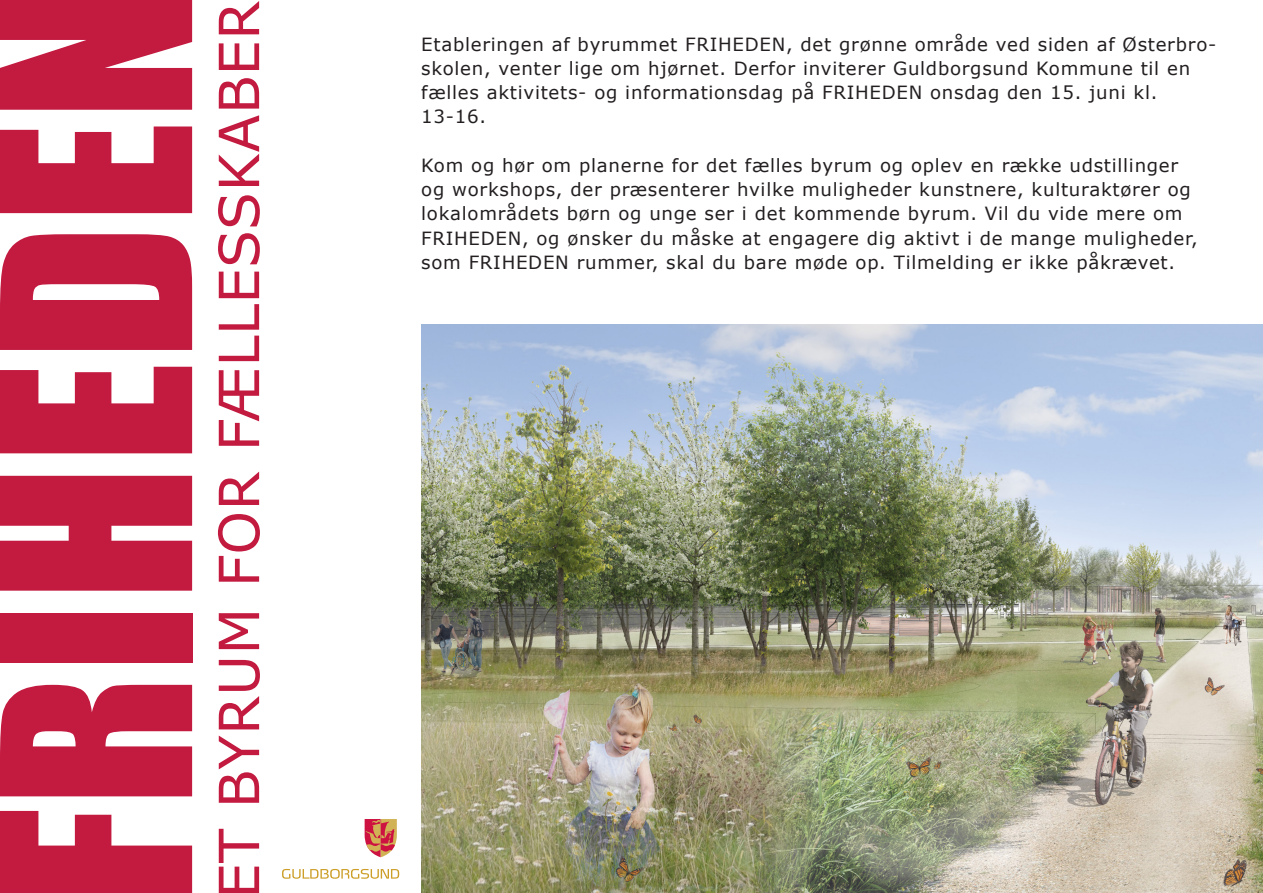
<style>
.page{position:relative;width:1263px;height:893px;background:#fff}
.page>*{position:absolute;margin:0;border:0;box-sizing:border-box;transform-origin:0 0}
.t1{font:243px "Impact";letter-spacing:.01em;color:#c31a40}
.t2{font:55.5px "Verdana";letter-spacing:.01em;color:#c31a40}
.Indledning{font:18.15px/24.3px "Verdana";letter-spacing:.04em;color:#231f20}
</style>
<div class="page">
<svg style="left:365px;top:819px;width:32px;height:38px"></svg>
<svg style="left:282px;top:869px;width:117px;height:10px"></svg>
<img style="left:421px;top:324px;width:842px;height:569px">
<p class="t1" style="left:-92px;top:905px;width:919px;rotate:-90deg">FRIHEDEN</p>
<p class="t2" style="left:201px;top:899px;width:899px;rotate:-90deg">ET BYRUM FOR FÆLLESSKABER</p>
<p class="Indledning" style="left:421px;top:32px;width:797px">Etableringen af byrummet FRIHEDEN, det grønne område ved siden af Østerbro&shy;skolen, venter lige om hjørnet. Derfor inviterer Guldborgsund Kommune til en fælles aktivitets- og informationsdag på FRIHEDEN onsdag den 15. juni kl.<br>13-16.</p>
<p class="Indledning" style="left:421px;top:153px;width:778px">Kom og hør om planerne for det fælles byrum og oplev en række udstillinger og workshops, der præsenterer hvilke muligheder kunstnere, kulturaktører og lokalområdets børn og unge ser i det kommende byrum. Vil du vide mere om FRIHEDEN, og ønsker du måske at engagere dig aktivt i de mange muligheder, som FRIHEDEN rummer, skal du bare møde op. Tilmelding er ikke påkrævet.</p>
</div>
